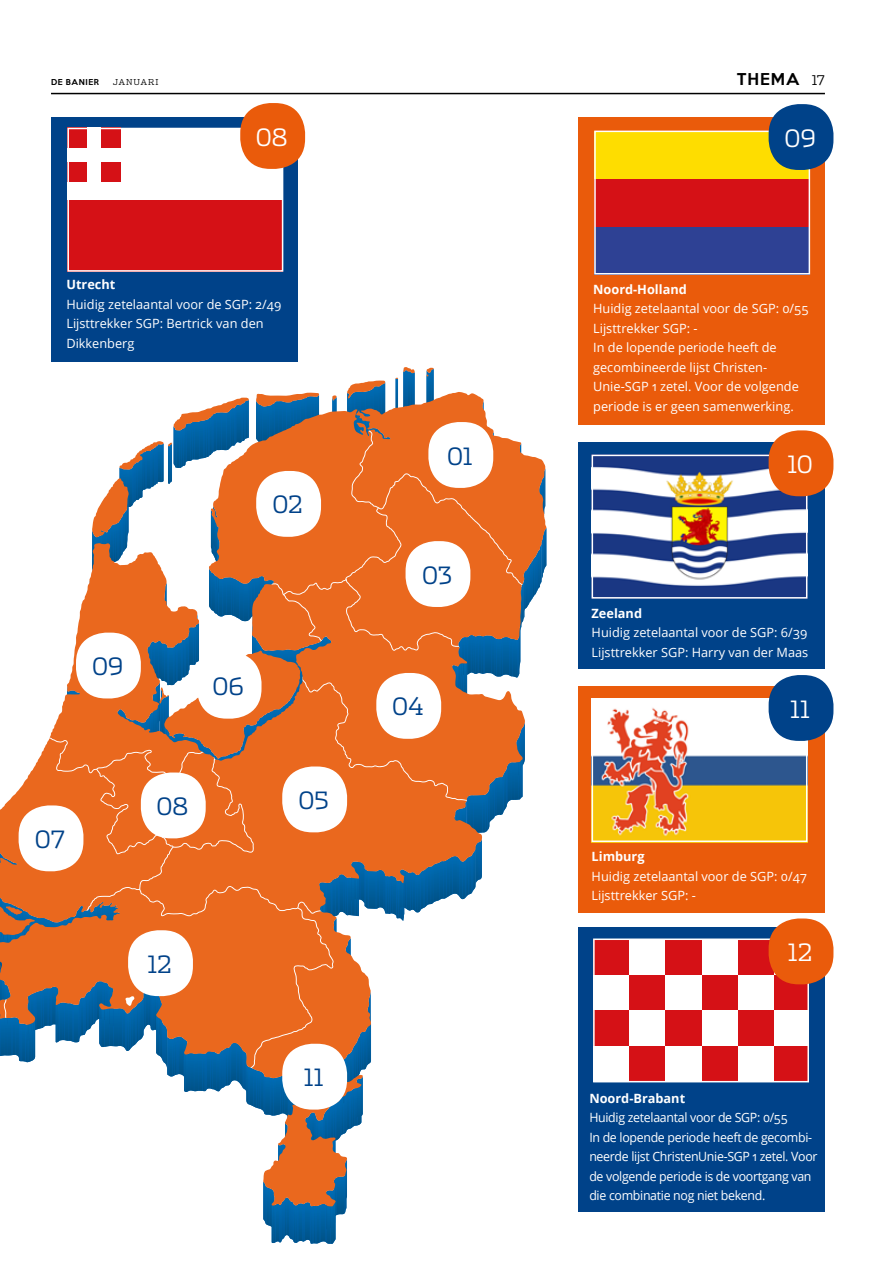
<style>
.page{position:relative;width:893px;height:1263px;background:#fff}
.page>*{position:absolute;margin:0;border:0;box-sizing:border-box;transform-origin:0 0}
.t1{font:300 24px "Dispatch";color:#004289}
.t2{font:300 24px "Dispatch";color:#fff}
.t3{font:500 15px "Keep Calm";letter-spacing:.065em;color:#000}
.t4{font:12.75px/19.5px "Open Sans";color:#fff}
.t5{font:12.75px/19.5px "Open Sans";letter-spacing:-.025em;color:#fff}
.t6{font:700 12.75px "Open Sans";color:#fff}
.t7{font:300 8.25px "Dispatch";letter-spacing:.095em;color:#000}
.t8{font:500 7.5px "Keep Calm";letter-spacing:.085em;color:#000}
.s1{font-family:"Dispatch";font-weight:300;font-size:13.5px}
</style>
<div class="page">
<svg style="left:0;top:367px;width:547px;height:877px"></svg>
<div style="left:51px;top:117px;width:247px;height:244px;background:#004289"></div>
<div style="left:428px;top:422px;width:65px;height:66px;background:#fff;border-radius:30px"></div>
<div style="left:406px;top:541px;width:64px;height:66px;background:#fff;border-radius:30px"></div>
<div style="left:376px;top:673px;width:65px;height:66px;background:#fff;border-radius:30px"></div>
<div style="left:282px;top:766px;width:65px;height:66px;background:#fff;border-radius:30px"></div>
<div style="left:197px;top:653px;width:64px;height:66px;background:#fff;border-radius:30px"></div>
<div style="left:76px;top:633px;width:65px;height:65px;background:#fff;border-radius:30px"></div>
<div style="left:141px;top:772px;width:65px;height:66px;background:#fff;border-radius:30px"></div>
<div style="left:19px;top:805px;width:64px;height:66px;background:#fff;border-radius:30px"></div>
<div style="left:128px;top:930px;width:65px;height:66px;background:#fff;border-radius:30px"></div>
<div style="left:282px;top:1044px;width:65px;height:65px;background:#fff;border-radius:30px"></div>
<div style="left:256px;top:471px;width:65px;height:66px;background:#fff;border-radius:30px"></div>
<div style="left:67px;top:128px;width:216px;height:144px;background:#d51116"></div>
<div style="left:67px;top:128px;width:216px;height:72px;background:#fff"></div>
<div style="left:67px;top:128px;width:54px;height:54px;background:#d51116"></div>
<div style="left:87px;top:128px;width:14px;height:54px;background:#fff"></div>
<div style="left:67px;top:148px;width:54px;height:14px;background:#fff"></div>
<div style="left:67px;top:128px;width:216px;height:144px;border:2px solid #fff"></div>
<div style="left:578px;top:117px;width:247px;height:307px;background:#ea5b0b"></div>
<div style="left:594px;top:227px;width:216px;height:47px;background:#2e4194"></div>
<div style="left:594px;top:179px;width:216px;height:48px;background:#d51116"></div>
<div style="left:594px;top:131px;width:216px;height:48px;background:#fedd00"></div>
<div style="left:594px;top:131px;width:216px;height:143px;border:2px solid #fff"></div>
<div style="left:769px;top:104px;width:64px;height:66px;background:#004289;border-radius:30px"></div>
<div style="left:240px;top:103px;width:65px;height:66px;background:#ea5b0b;border-radius:30px"></div>
<div style="left:578px;top:443px;width:247px;height:226px;background:#004289"></div>
<img style="left:595px;top:458px;width:209px;height:138px">
<div style="left:592px;top:455px;width:215px;height:144px;border:2px solid #fff"></div>
<div style="left:769px;top:430px;width:64px;height:66px;background:#ea5b0b;border-radius:30px"></div>
<div style="left:578px;top:927px;width:247px;height:285px;background:#004289"></div>
<div style="left:773px;top:1046px;width:36px;height:36px;background:#d51116"></div>
<div style="left:773px;top:1010px;width:36px;height:36px;background:#fff"></div>
<div style="left:773px;top:974px;width:36px;height:36px;background:#d51116"></div>
<div style="left:737px;top:1046px;width:36px;height:36px;background:#fff"></div>
<div style="left:737px;top:1010px;width:36px;height:36px;background:#d51116"></div>
<div style="left:737px;top:974px;width:36px;height:36px;background:#fff"></div>
<div style="left:737px;top:938px;width:36px;height:36px;background:#d51116"></div>
<div style="left:701px;top:1046px;width:36px;height:36px;background:#d51116"></div>
<div style="left:701px;top:1010px;width:36px;height:36px;background:#fff"></div>
<div style="left:701px;top:974px;width:36px;height:36px;background:#d51116"></div>
<div style="left:701px;top:938px;width:36px;height:36px;background:#fff"></div>
<div style="left:665px;top:1046px;width:36px;height:36px;background:#fff"></div>
<div style="left:665px;top:1010px;width:36px;height:36px;background:#d51116"></div>
<div style="left:665px;top:974px;width:36px;height:36px;background:#fff"></div>
<div style="left:665px;top:938px;width:36px;height:36px;background:#d51116"></div>
<div style="left:629px;top:1046px;width:36px;height:36px;background:#d51116"></div>
<div style="left:629px;top:1010px;width:36px;height:36px;background:#fff"></div>
<div style="left:629px;top:974px;width:36px;height:36px;background:#d51116"></div>
<div style="left:629px;top:938px;width:36px;height:36px;background:#fff"></div>
<div style="left:593px;top:1046px;width:36px;height:36px;background:#fff"></div>
<div style="left:593px;top:1010px;width:36px;height:36px;background:#d51116"></div>
<div style="left:593px;top:974px;width:36px;height:36px;background:#fff"></div>
<div style="left:593px;top:938px;width:36px;height:36px;background:#d51116"></div>
<div style="left:593px;top:938px;width:216px;height:144px;border:2px solid #fff"></div>
<div style="left:769px;top:918px;width:64px;height:66px;background:#ea5b0b;border-radius:30px"></div>
<div style="left:578px;top:686px;width:247px;height:226px;background:#ea5b0b"></div>
<img style="left:595px;top:701px;width:209px;height:138px">
<div style="left:592px;top:698px;width:215px;height:144px;border:2px solid #fff"></div>
<div style="left:769px;top:675px;width:64px;height:66px;background:#004289;border-radius:30px"></div>
<hr style="left:51px;top:93px;width:774px;height:1px;background:#000">
<p class="t8" style="left:51px;top:76px;width:50px">DE BANIER</p>
<p class="t7" style="left:113px;top:77px;width:41px">JANUARI</p>
<p class="t3" style="left:737px;top:66px;width:89px">THEMA <span class="s1">17</span></p>
<h1 class="t2" style="left:256px;top:121px;width:33px">08</h1>
<h1 class="t2" style="left:785px;top:122px;width:32px">09</h1>
<p class="t6" style="left:66px;top:276px;width:50px">Utrecht</p>
<p class="t4" style="left:66px;top:294px;width:216px">Huidig zetelaantal voor de SGP: 2/49<br>Lijsttrekker SGP: Bertrick van den<br>Dikkenberg</p>
<h1 class="t1" style="left:273px;top:489px;width:32px">02</h1>
<h1 class="t1" style="left:92px;top:651px;width:32px">09</h1>
<h1 class="t1" style="left:213px;top:671px;width:33px">06</h1>
<h1 class="t1" style="left:35px;top:823px;width:32px">07</h1>
<h1 class="t1" style="left:156px;top:790px;width:33px">08</h1>
<h1 class="t1" style="left:147px;top:948px;width:26px">12</h1>
<h1 class="t1" style="left:299px;top:784px;width:32px">05</h1>
<h1 class="t1" style="left:304px;top:1062px;width:21px">11</h1>
<h1 class="t1" style="left:447px;top:440px;width:27px">01</h1>
<h1 class="t1" style="left:422px;top:559px;width:32px">03</h1>
<h1 class="t1" style="left:392px;top:691px;width:33px">04</h1>
<p class="t6" style="left:593px;top:280px;width:95px">Noord-Holland</p>
<p class="t4" style="left:593px;top:298px;width:217px">Huidig zetelaantal voor de SGP: 0/55<br>Lijsttrekker SGP: -<br>In de lopende periode heeft de gecombineerde lijst Christen-<br>Unie-SGP 1 zetel. Voor de volgende periode is er geen samenwerking.</p>
<h1 class="t2" style="left:787px;top:448px;width:27px">10</h1>
<p class="t6" style="left:592px;top:604px;width:52px">Zeeland</p>
<p class="t4" style="left:592px;top:622px;width:218px">Huidig zetelaantal voor de SGP: 6/39<br>Lijsttrekker SGP: Harry van der Maas</p>
<h1 class="t2" style="left:790px;top:693px;width:21px">11</h1>
<p class="t6" style="left:592px;top:847px;width:55px">Limburg</p>
<p class="t4" style="left:592px;top:866px;width:217px">Huidig zetelaantal voor de SGP: 0/47<br>Lijsttrekker SGP: -</p>
<h1 class="t2" style="left:788px;top:936px;width:26px">12</h1>
<p class="t6" style="left:589px;top:1089px;width:97px">Noord-Brabant</p>
<p class="t5" style="left:589px;top:1107px;width:230px">Huidig zetelaantal voor de SGP: 0/55<br>In de lopende periode heeft de gecombi&shy;neerde lijst ChristenUnie-SGP 1 zetel. Voor de volgende periode is de voortgang van die combinatie nog niet bekend.</p>
</div>
